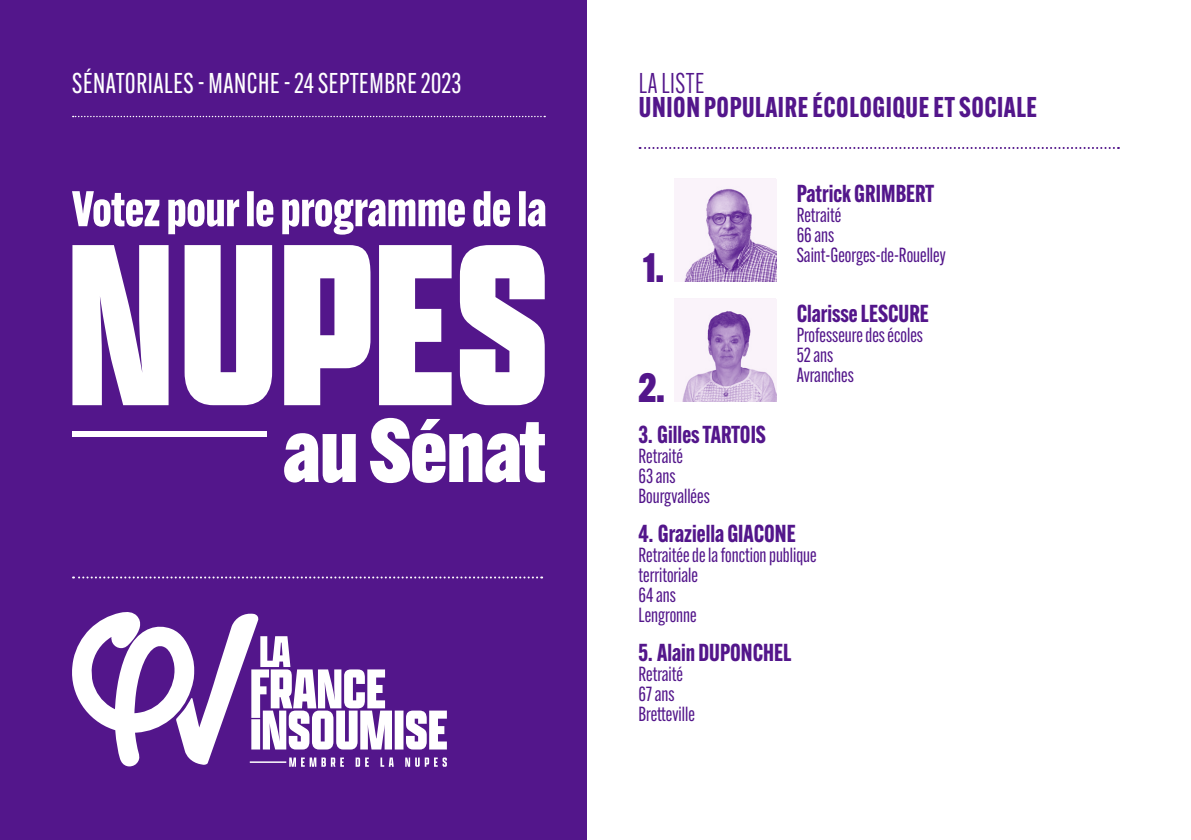
<style>
.page{position:relative;width:1191px;height:840px;background:#fff}
.page>*{position:absolute;margin:0;border:0;box-sizing:border-box;transform-origin:0 0}
.t1{font:900 40px "Alternate Gothic Cond ATF";color:#53168b}
.t2{font:28px "Alternate Gothic Cond ATF";letter-spacing:.02em;color:#fff}
.t3{font:700 28px "Alternate Gothic Cond ATF";letter-spacing:.02em;color:#53168b}
.t4{font:28px "Alternate Gothic Cond ATF";letter-spacing:.02em;color:#53168b}
.t5{font:700 24px "Alternate Gothic Cond ATF";color:#53168b}
.t6{font:20px/20px "Alternate Gothic Cond ATF";color:#53168b}
</style>
<div class="page">
<div style="left:0;top:0;width:586px;height:839px;background:#53168b"></div>
<img style="left:674px;top:179px;width:102px;height:102px">
<img style="left:674px;top:299px;width:102px;height:102px">
<svg style="left:639px;top:147px;width:480px;height:2px"></svg>
<svg style="left:73px;top:576px;width:469px;height:2px"></svg>
<svg style="left:72px;top:612px;width:375px;height:154px"></svg>
<svg style="left:284px;top:433px;width:72px;height:49px"></svg>
<svg style="left:370px;top:417px;width:175px;height:66px"></svg>
<svg style="left:185px;top:245px;width:87px;height:160px"></svg>
<svg style="left:284px;top:245px;width:86px;height:160px"></svg>
<svg style="left:72px;top:245px;width:97px;height:160px;background:#e3d9ec"></svg>
<svg style="left:379px;top:245px;width:72px;height:160px"></svg>
<svg style="left:460px;top:245px;width:85px;height:160px"></svg>
<div style="left:72px;top:431px;width:195px;height:5px;background:#fff"></div>
<svg style="left:72px;top:191px;width:87px;height:35px"></svg>
<svg style="left:168px;top:199px;width:71px;height:35px"></svg>
<svg style="left:247px;top:191px;width:26px;height:35px"></svg>
<svg style="left:282px;top:199px;width:183px;height:35px"></svg>
<svg style="left:473px;top:191px;width:37px;height:35px"></svg>
<svg style="left:519px;top:191px;width:26px;height:35px"></svg>
<svg style="left:73px;top:116px;width:472px;height:1px"></svg>
<h2 class="t2" style="left:72px;top:66px;width:390px">SÉNATORIALES - MANCHE - 24 SEPTEMBRE 2023</h2>
<h2 class="t4" style="left:639px;top:66px;width:67px">LA LISTE</h2>
<h2 class="t3" style="left:639px;top:90px;width:400px">UNION POPULAIRE ÉCOLOGIQUE ET SOCIALE</h2>
<h1 class="t1" style="left:643px;top:243px;width:22px">1.</h1>
<h1 class="t1" style="left:638px;top:363px;width:27px">2.</h1>
<p class="t5" style="left:796px;top:178px;width:139px">Patrick GRIMBERT</p>
<p class="t6" style="left:796px;top:205px;width:150px">Retraité<br>66 ans<br>Saint-Georges-de-Rouelley</p>
<p class="t5" style="left:796px;top:298px;width:134px">Clarisse LESCURE</p>
<p class="t6" style="left:796px;top:325px;width:128px">Professeure des écoles<br>52 ans<br>Avranches</p>
<p class="t5" style="left:638px;top:419px;width:129px">3. Gilles TARTOIS</p>
<p class="t6" style="left:638px;top:445px;width:73px">Retraité<br>63 ans<br>Bourgvallées</p>
<p class="t5" style="left:638px;top:518px;width:159px">4. Graziella GIACONE</p>
<p class="t6" style="left:638px;top:544px;width:179px">Retraitée de la fonction publique territoriale<br>64 ans<br>Lengronne</p>
<p class="t5" style="left:638px;top:637px;width:154px">5. Alain DUPONCHEL</p>
<p class="t6" style="left:638px;top:663px;width:58px">Retraité<br>67 ans<br>Bretteville</p>
</div>
